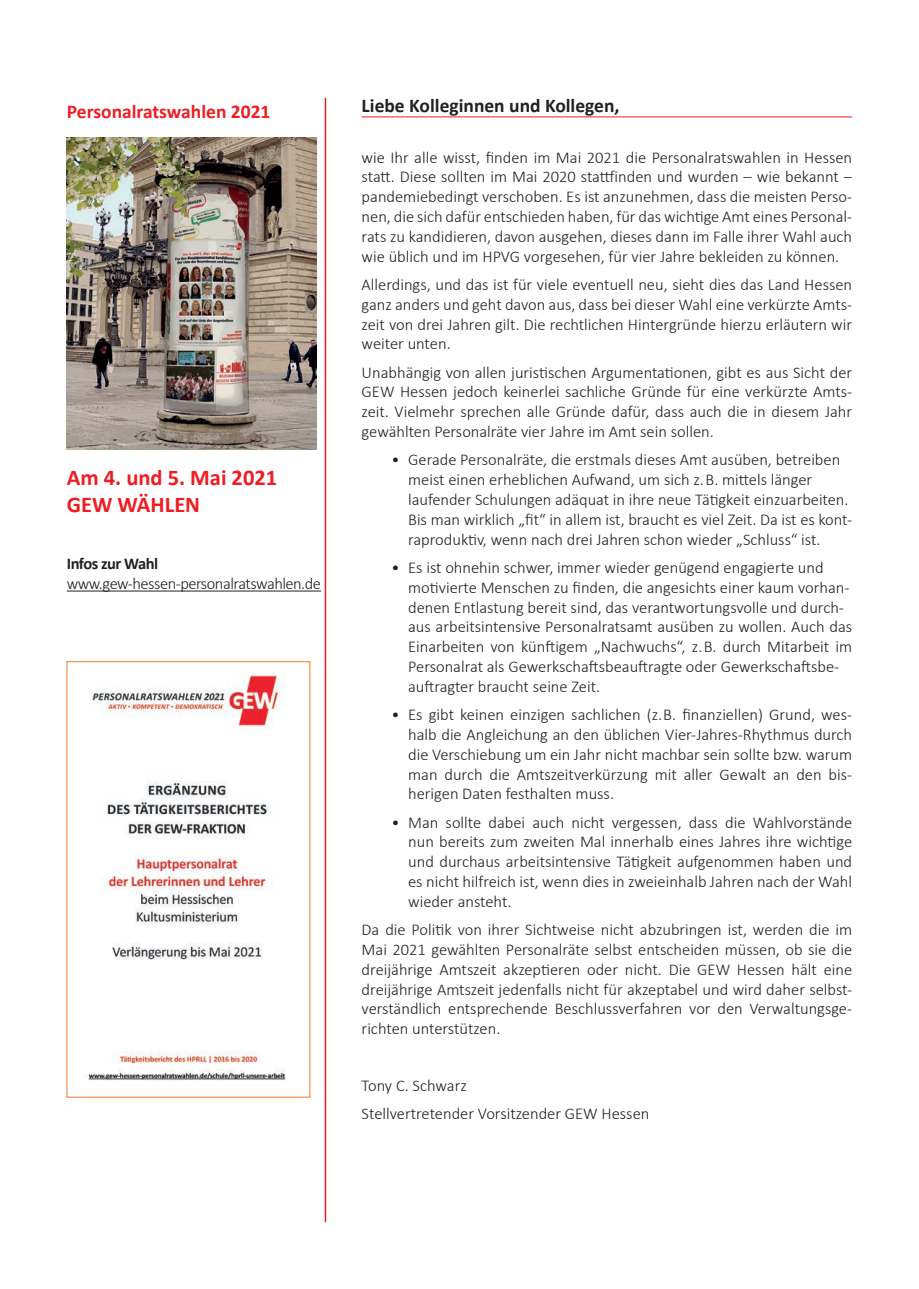
<style>
.page{position:relative;width:919px;height:1289px;background:#fff}
.page>*{position:absolute;margin:0;border:0;box-sizing:border-box;transform-origin:0 0}
.t1{font:700 22.5px/27px "Calibri";color:#ee1d23}
.t2{font:700 19.5px "Calibri";color:#231f20}
.t3{font:700 19.5px "Calibri";color:#ee1d23}
.t4{font:300 16.5px/19.8px "Calibri";color:#231f20;text-align:justify}
.t5{font:300 16.5px "Calibri";letter-spacing:-.03em;color:#231f20}
.t6{font:700 16.5px "Calibri";letter-spacing:-.03em;color:#231f20}
</style>
<div class="page">
<hr style="left:325px;top:98px;width:1px;height:1124px;background:#ee1d23">
<hr style="left:67px;top:590px;width:254px;height:1px;background:#231f20">
<img style="left:86px;top:673px;width:200px;height:408px">
<hr style="left:361px;top:117px;width:491px;height:1px;background:#ee1d23">
<img style="left:67px;top:138px;width:250px;height:311px">
<p class="t3" style="left:67px;top:97px;width:205px">Personalratswahlen 2021</p>
<h1 class="t1" style="left:67px;top:464px;width:212px">Am 4. und 5. Mai 2021<br>GEW WÄHLEN</h1>
<p class="t6" style="left:67px;top:552px;width:93px">Infos zur Wahl</p>
<p class="t5" style="left:67px;top:573px;width:256px">www.gew-hessen-personalratswahlen.de</p>
<p class="t2" style="left:361px;top:92px;width:259px">Liebe Kolleginnen und Kollegen,</p>
<p class="t4" style="left:361px;top:147px;width:492px">wie Ihr alle wisst, finden im Mai 2021 die Personalratswahlen in Hessen statt. Diese sollten im Mai 2020 stattfinden und wurden – wie bekannt – pandemiebedingt verschoben. Es ist anzunehmen, dass die meisten Perso&shy;nen, die sich dafür entschieden haben, für das wichtige Amt eines Personal&shy;rats zu kandidieren, davon ausgehen, dieses dann im Falle ihrer Wahl auch wie üblich und im HPVG vorgesehen, für vier Jahre bekleiden zu können.</p>
<p class="t4" style="left:361px;top:274px;width:492px">Allerdings, und das ist für viele eventuell neu, sieht dies das Land Hessen ganz anders und geht davon aus, dass bei dieser Wahl eine verkürzte Amts&shy;zeit von drei Jahren gilt. Die rechtlichen Hintergründe hierzu erläutern wir weiter unten.</p>
<p class="t4" style="left:361px;top:362px;width:492px">Unabhängig von allen juristischen Argumentationen, gibt es aus Sicht der GEW Hessen jedoch keinerlei sachliche Gründe für eine verkürzte Amts&shy;zeit. Vielmehr sprechen alle Gründe dafür, dass auch die in diesem Jahr gewählten Personalräte vier Jahre im Amt sein sollen.</p>
<p class="t4" style="left:408px;top:450px;width:445px;text-align:left;text-indent:-17px">• Gerade Personalräte, die erstmals dieses Amt ausüben, betreiben meist einen erheblichen Aufwand, um sich z.B. mittels länger laufender Schulungen adäquat in ihre neue Tätigkeit einzuarbeiten.<br>Bis man wirklich „fit“ in allem ist, braucht es viel Zeit. Da ist es kont&shy;raproduktiv, wenn nach drei Jahren schon wieder „Schluss“ ist.</p>
<p class="t4" style="left:408px;top:557px;width:445px;text-align:left;text-indent:-17px">• Es ist ohnehin schwer, immer wieder genügend engagierte und motivierte Menschen zu finden, die angesichts einer kaum vorhan&shy;denen Entlastung bereit sind, das verantwortungsvolle und durch&shy;aus arbeitsintensive Personalratsamt ausüben zu wollen. Auch das Einarbeiten von künftigem „Nachwuchs“, z.B. durch Mitarbeit im Personalrat als Gewerkschaftsbeauftragte oder Gewerkschaftsbe&shy;auftragter braucht seine Zeit.</p>
<p class="t4" style="left:408px;top:704px;width:445px;text-indent:-17px">• Es gibt keinen einzigen sachlichen (z.B. finanziellen) Grund, wes&shy;halb die Angleichung an den üblichen Vier-Jahres-Rhythmus durch die Verschiebung um ein Jahr nicht machbar sein sollte bzw. warum man durch die Amtszeitverkürzung mit aller Gewalt an den bis&shy;herigen Daten festhalten muss.</p>
<p class="t4" style="left:408px;top:812px;width:445px;text-indent:-17px">• Man sollte dabei auch nicht vergessen, dass die Wahlvorstände nun bereits zum zweiten Mal innerhalb eines Jahres ihre wichtige und durchaus arbeitsintensive Tätigkeit aufgenommen haben und es nicht hilfreich ist, wenn dies in zweieinhalb Jahren nach der Wahl wieder ansteht.</p>
<p class="t4" style="left:361px;top:919px;width:492px">Da die Politik von ihrer Sichtweise nicht abzubringen ist, werden die im Mai 2021 gewählten Personalräte selbst entscheiden müssen, ob sie die dreijährige Amtszeit akzeptieren oder nicht. Die GEW Hessen hält eine dreijährige Amtszeit jedenfalls nicht für akzeptabel und wird daher selbst&shy;verständlich entsprechende Beschlussverfahren vor den Verwaltungsge&shy;richten unterstützen.</p>
<p class="t4" style="left:361px;top:1071px;width:289px;line-height:28.3px">Tony C. Schwarz<br>Stellvertretender Vorsitzender GEW Hessen</p>
</div>
